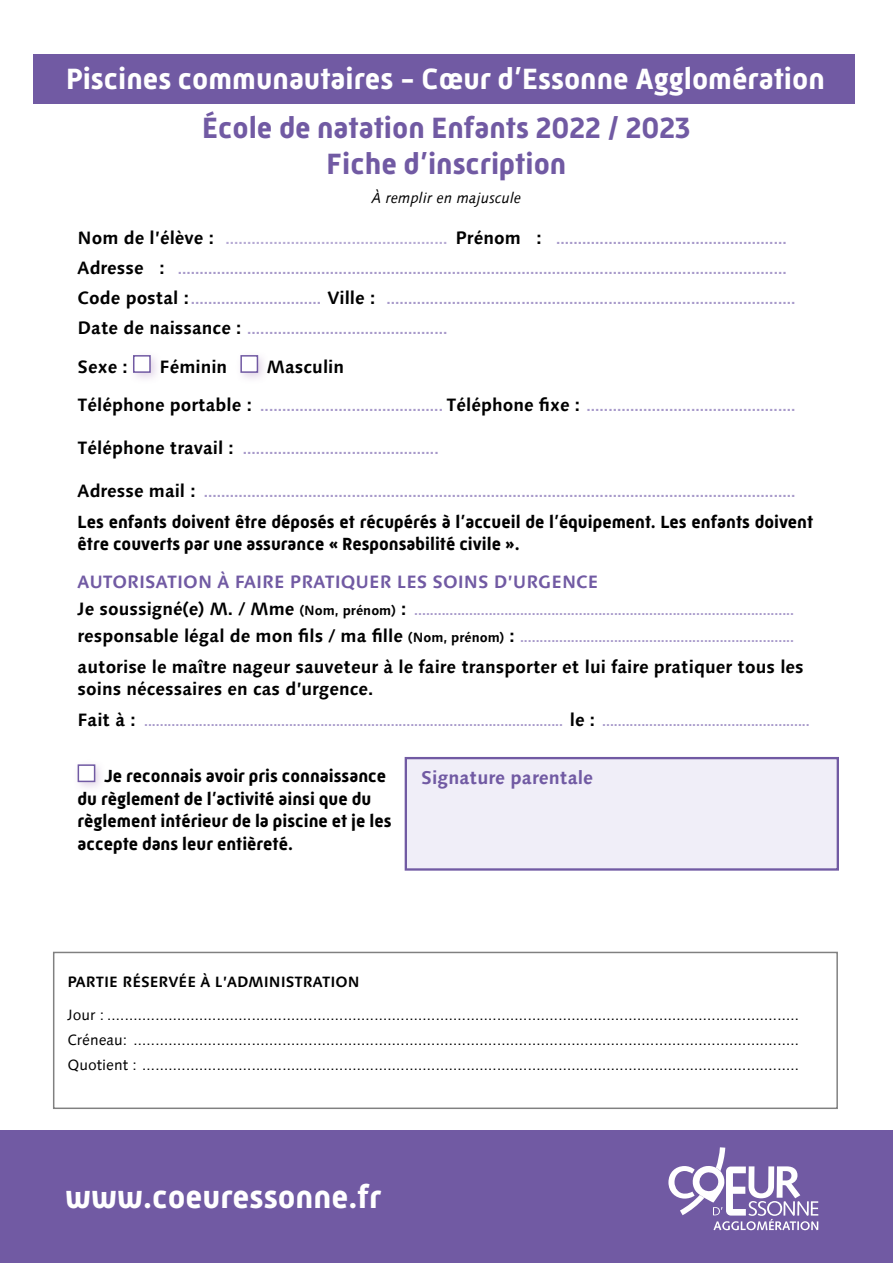
<style>
.page{position:relative;width:893px;height:1263px;background:#fff}
.page>*{position:absolute;margin:0;border:0;box-sizing:border-box;transform-origin:0 0}
.t1{font:700 32.7px "Mic 32 New";color:#fff}
.t2{font:700 30px/36px "Mic 32 New";color:#715aa3;text-align:center}
.t3{font:700 30px "Mic 32 New";color:#fff}
.t4{font:700 18.6px "Linotype Syntax Os F";color:#715aa3}
.t5{font:700 18px/22.5px "Mic 32 New";color:#000}
.t6{font:700 18px/22.5px "Linotype Syntax Os F";color:#000}
.t7{font:700 18px "Linotype Syntax Os F";color:#715aa3}
.t8{font:700 15px/30px "Linotype Syntax Os F";color:#a799ca}
.t9{font:15px/25px "Linotype Syntax Os F";color:#000;text-align:justify}
.t10{font:700 15px "Linotype Syntax Os F";color:#000}
.t11{font:italic 15px "Linotype Syntax Os F";color:#000}
.t12{font:700 13.5px/27px "Linotype Syntax Os F";color:#a799ca}
.s1{font-size:18px;color:#000}
.s2{color:#b6aad4}
.s3{color:#000}
</style>
<div class="page">
<div style="left:128px;top:350px;width:34px;height:34px;background:#a076b2;opacity:.3"></div>
<div style="left:133px;top:355px;width:18px;height:18px;background:#fff;border:2px solid #715aa3"></div>
<div style="left:235px;top:350px;width:34px;height:34px;background:#a076b2;opacity:.3"></div>
<div style="left:240px;top:355px;width:18px;height:18px;background:#fff;border:2px solid #715aa3"></div>
<div style="left:405px;top:757px;width:434px;height:114px;background:#f0eef8;border:2px solid #715aa3"></div>
<div style="left:34px;top:55px;width:821px;height:49px;background:#715aa3"></div>
<div style="left:0;top:1130px;width:893px;height:133px;background:#715aa3"></div>
<svg style="left:668px;top:1147px;width:150px;height:83px"></svg>
<div style="left:72px;top:759px;width:34px;height:34px;background:#a076b2;opacity:.3"></div>
<div style="left:78px;top:764px;width:17px;height:18px;background:#fff;border:2px solid #715aa3"></div>
<h2 class="t3" style="left:66px;top:61px;width:760px">Piscines communautaires - Cœur d’Essonne Agglomération</h2>
<h2 class="t2" style="left:202px;top:109px;width:490px">École de natation Enfants 2022 / 2023<br>Fiche d’inscription</h2>
<p class="t11" style="left:372px;top:189px;width:151px">À remplir en majuscule</p>
<p class="t8" style="left:78px;top:224px;width:719px"><span class="s1">Nom de l’élève :</span> <span class="s2">...................................................</span> <span class="s1">Prénom :</span> .....................................................<br><span class="s1">Adresse :</span> ............................................................................................................................................<br><span class="s1">Code postal :</span>.............................. <span class="s1">Ville :</span> ..............................................................................................<br><span class="s1">Date de naissance :</span> ..............................................</p>
<p class="t6" style="left:78px;top:355px;width:52px">Sexe :</p>
<p class="t6" style="left:160px;top:355px;width:69px">Féminin</p>
<p class="t6" style="left:267px;top:355px;width:79px">Masculin</p>
<p class="t8" style="left:78px;top:391px;width:719px"><span class="s1">Téléphone portable :</span> .......................................... <span class="s1">Téléphone fixe :</span> ................................................</p>
<p class="t8" style="left:78px;top:434px;width:363px"><span class="s1">Téléphone travail :</span> .............................................</p>
<p class="t8" style="left:78px;top:476px;width:719px"><span class="s1">Adresse mail :</span> ........................................................................................................................................</p>
<p class="t5" style="left:78px;top:510px;width:737px">Les enfants doivent être déposés et récupérés à l’accueil de l’équipement. Les enfants doivent être couverts par une assurance « Responsabilité civile ».</p>
<p class="t7" style="left:78px;top:570px;width:522px">AUTORISATION À FAIRE PRATIQUER LES SOINS D’URGENCE</p>
<p class="t12" style="left:78px;top:596px;width:718px"><span class="s1">Je soussigné(e) M. / Mme</span> <span class="s3">(Nom, prénom)</span> <span class="s1">:</span> ................................................................................................. <span class="s1">responsable légal de mon fils / ma fille</span> <span class="s3">(Nom, prénom)</span> <span class="s1">:</span> ......................................................................</p>
<p class="t6" style="left:78px;top:655px;width:728px">autorise le maître nageur sauveteur à le faire transporter et lui faire pratiquer tous les soins nécessaires en cas d’urgence.</p>
<p class="t12" style="left:78px;top:708px;width:734px"><span class="s1">Fait à :</span> ........................................................................................................... <span class="s1">le :</span> .....................................................</p>
<p class="t5" style="left:78px;top:765px;width:315px;text-indent:27px">Je reconnais avoir pris connaissance du règlement de l’activité ainsi que du règlement intérieur de la piscine et je les accepte dans leur entièreté.</p>
<p class="t4" style="left:421px;top:766px;width:173px">Signature parentale</p>
<p class="t10" style="left:67px;top:972px;width:294px">PARTIE RÉSERVÉE À L’ADMINISTRATION</p>
<p class="t9" style="left:67px;top:1002px;width:733px">Jour : ..............................................................................................................................................................<br>Créneau: ........................................................................................................................................................<br>Quotient : ......................................................................................................................................................</p>
<h1 class="t1" style="left:65px;top:1178px;width:318px">www.coeuressonne.fr</h1>
</div>
